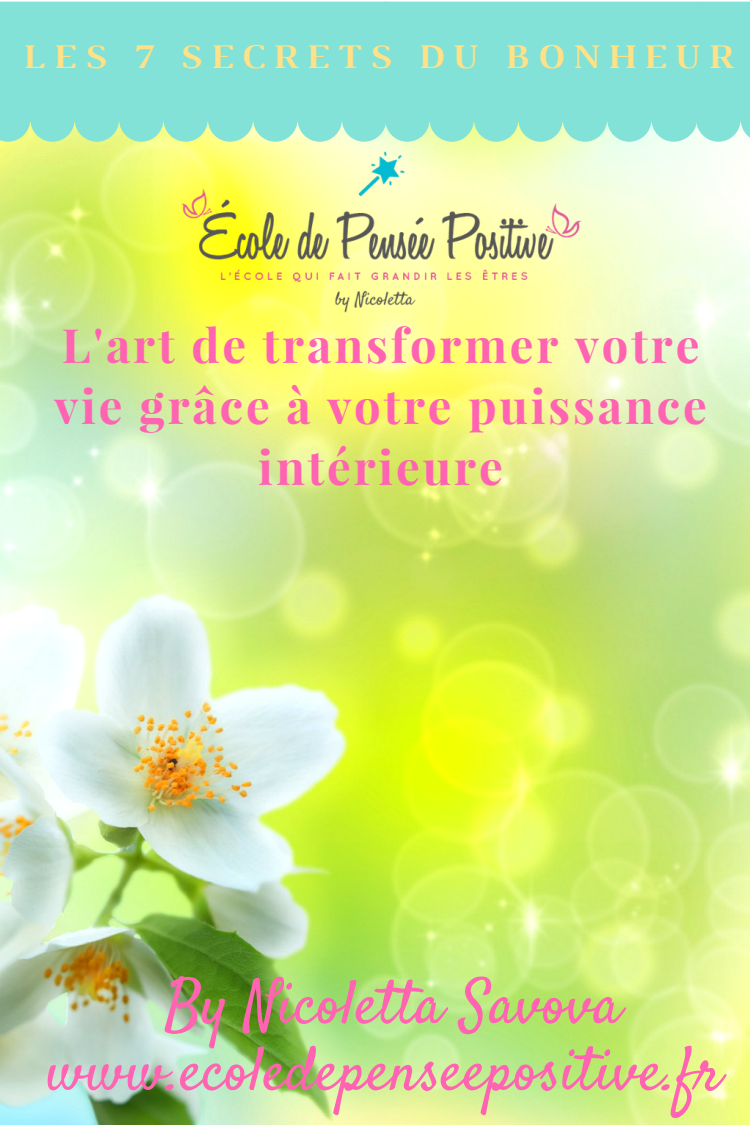
<style>
.page{position:relative;width:750px;height:1125px;background:#fff}
.page>*{position:absolute;margin:0;border:0;box-sizing:border-box;transform-origin:0 0}
.t1{font:61.88px/66.5px "Satisfy";color:#ff63b1;text-align:center}
.t2{font:700 47.12px/61px "Playfair Display";letter-spacing:.06em;color:#ff63b1;text-align:center}
.t3{font:700 35.38px "Luthier";letter-spacing:.24em;color:#ffe187}
</style>
<div class="page">
<img style="left:0;top:142px;width:750px;height:983px">
<div style="left:386px;top:2px;width:310px;height:140px;background:#82e2d8"></div>
<div style="left:696px;top:2px;width:54px;height:140px;background:#82e2d8"></div>
<div style="left:0;top:2px;width:386px;height:140px;background:#82e2d8"></div>
<img style="left:147px;top:146px;width:468px;height:166px">
<p class="t3" style="left:22px;top:44px;width:712px">LES 7 SECRETS DU BONHEUR</p>
<p class="t2" style="left:54px;top:313px;width:654px">L'art de transformer votre vie grâce à votre puissance intérieure</p>
<h1 class="t1" style="left:47px;top:975px;width:676px">By Nicoletta Savova www.ecoledepenseepositive.fr</h1>
</div>
